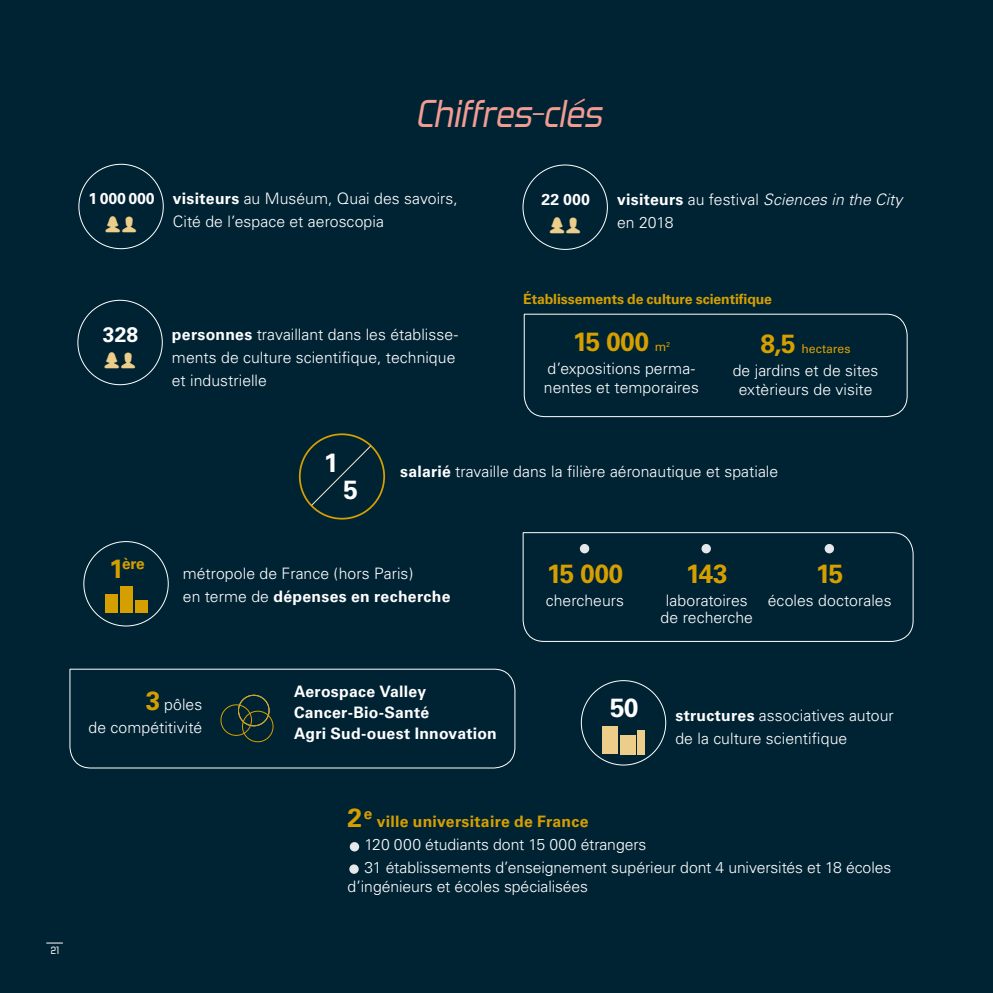
<style>
.page{position:relative;width:993px;height:993px;background:#fff}
.page>*{position:absolute;margin:0;border:0;box-sizing:border-box;transform-origin:0 0}
.t1{font:italic 38.5px "Forgotten Futurist Rg";letter-spacing:-.005em;color:#f29c92}
.t2{font:700 26.25px "Univers";letter-spacing:-.015em;color:#d69f00}
.t3{font:700 26.25px "Univers";color:#fff}
.t4{font:700 21px "Univers";color:#fff}
.t5{font:300 18.72px "Panton Icons A Fill";color:#eccd89;scale:.82 1}
.t6{font:300 15.75px/22.8px "Univers";color:#fff}
.t7{font:700 15.75px/21px "Univers";letter-spacing:.015em;color:#fff}
.t8{font:italic 300 15.75px/22.8px "Univers";letter-spacing:.005em;color:#fff}
.t9{font:700 15.75px "Univers";letter-spacing:.02em;color:#d69f00}
.t10{font:700 15.22px "Univers";color:#d69f00}
.t11{font:700 14px "Univers";letter-spacing:-.005em;color:#d69f00}
.t12{font:12.25px "Univers";color:#d69f00}
.t13{font:10.5px "Forgotten Futurist Rg";color:#fff}
.s1{font-weight:700}
.s2{font-weight:700;font-style:normal}
.s3{font-style:normal}
.s4{font-weight:400;font-size:12.25px}
.s5{font-weight:700;font-size:26.25px}
.s6{font-size:26.25px}
.s7{font-weight:700;font-size:26.25px;color:#d69f00}
</style>
<div class="page">
<div style="left:0;top:0;width:992px;height:992px;background:#002334"></div>
<div style="left:601px;top:726px;width:16px;height:28px;background:#eccd89"></div>
<div style="left:619px;top:734px;width:16px;height:20px;background:#eccd89"></div>
<div style="left:637px;top:730px;width:8px;height:24px;background:#eccd89"></div>
<div style="left:299px;top:433px;width:86px;height:86px;border:2px solid #d69f00;border-radius:50%"></div>
<svg style="left:310px;top:444px;width:61px;height:62px"></svg>
<svg style="left:349px;top:841px;width:10px;height:10px"></svg>
<svg style="left:349px;top:864px;width:9px;height:9px"></svg>
<div style="left:120px;top:586px;width:13px;height:27px;background:#d69f00"></div>
<div style="left:105px;top:594px;width:13px;height:19px;background:#d69f00"></div>
<div style="left:135px;top:600px;width:13px;height:13px;background:#d69f00"></div>
<svg style="left:522px;top:532px;width:391px;height:110px"></svg>
<svg style="left:523px;top:313px;width:384px;height:104px"></svg>
<svg style="left:69px;top:668px;width:446px;height:100px"></svg>
<svg style="left:47px;top:942px;width:16px;height:1px"></svg>
<p class="t13" style="left:51px;top:943px;width:10px">21</p>
<h1 class="t1" style="left:416px;top:90px;width:187px">Chiffres-clés</h1>
<p class="t7" style="left:88px;top:188px;width:68px">1 000 000</p>
<p class="t5" style="left:121px;top:214px;width:22px">■</p>
<p class="t6" style="left:173px;top:187px;width:286px"><span class="s1">visiteurs</span> au Muséum, Quai des savoirs,<br>Cité de l’espace et aeroscopia</p>
<p class="t7" style="left:541px;top:188px;width:50px">22 000</p>
<p class="t5" style="left:564px;top:215px;width:22px">■</p>
<p class="t8" style="left:617px;top:188px;width:287px"><span class="s2">visiteurs</span> <span class="s3">au festival</span> Sciences in the City <span class="s3">en 2018</span></p>
<h3 class="t4" style="left:103px;top:322px;width:37px">328</h3>
<p class="t5" style="left:120px;top:350px;width:22px">■</p>
<p class="t6" style="left:172px;top:323px;width:288px"><span class="s1">personnes</span> travaillant dans les établisse&shy;ments de culture scientifique, technique et industrielle</p>
<p class="t11" style="left:523px;top:291px;width:250px">Établissements de culture scientifique</p>
<h2 class="t2" style="left:572px;top:326px;width:99px">15 000 <span class="s4">m</span><sup>2</sup></h2>
<p class="t6" style="left:543px;top:358px;width:157px;line-height:19.2px">d’expositions perma&shy;nentes et temporaires</p>
<p class="t12" style="left:760px;top:341px;width:91px"><span class="s5">8,5</span> hectares</p>
<p class="t6" style="left:732px;top:360px;width:147px;line-height:19.2px;text-align:center">de jardins et de sites extèrieurs de visite</p>
<h2 class="t3" style="left:324px;top:447px;width:16px">1</h2>
<h2 class="t3" style="left:343px;top:474px;width:16px">5</h2>
<p class="t6" style="left:400px;top:460px;width:379px"><span class="s1">salarié</span> travaille dans la filière aéronautique et spatiale</p>
<p class="t10" style="left:109px;top:554px;width:37px"><span class="s6">1</span>ère</p>
<h2 class="t2" style="left:546px;top:558px;width:78px">15 000</h2>
<p class="t6" style="left:545px;top:588px;width:80px">chercheurs</p>
<p class="t6" style="left:183px;top:562px;width:269px">métropole de France (hors Paris)<br>en terme de <span class="s1">dépenses en recherche</span></p>
<h2 class="t2" style="left:685px;top:558px;width:43px">143</h2>
<p class="t6" style="left:660px;top:591px;width:94px;line-height:17.5px;text-align:center">laboratoires de recherche</p>
<h2 class="t2" style="left:815px;top:558px;width:29px">15</h2>
<p class="t6" style="left:767px;top:588px;width:125px">écoles doctorales</p>
<p class="t6" style="left:88px;top:692px;width:115px;text-align:right"><span class="s7">3</span> pôles<br>de compétitivité</p>
<p class="t7" style="left:294px;top:680px;width:204px">Aerospace Valley<br>Cancer-Bio-Santé<br>Agri Sud-ouest Innovation</p>
<h2 class="t3" style="left:610px;top:692px;width:30px">50</h2>
<p class="t6" style="left:675px;top:703px;width:220px"><span class="s1">structures</span> associatives autour de la culture scientifique</p>
<h2 class="t2" style="left:347px;top:802px;width:26px">2<sup>e</sup></h2>
<p class="t9" style="left:376px;top:812px;width:213px">ville universitaire de France</p>
<p class="t6" style="left:364px;top:833px;width:528px">120 000 étudiants dont 15 000 étrangers<br>31 établissements d’enseignement supérieur dont 4 universités et 18 écoles</p>
<p class="t6" style="left:347px;top:875px;width:242px">d’ingénieurs et écoles spécialisées</p>
</div>
